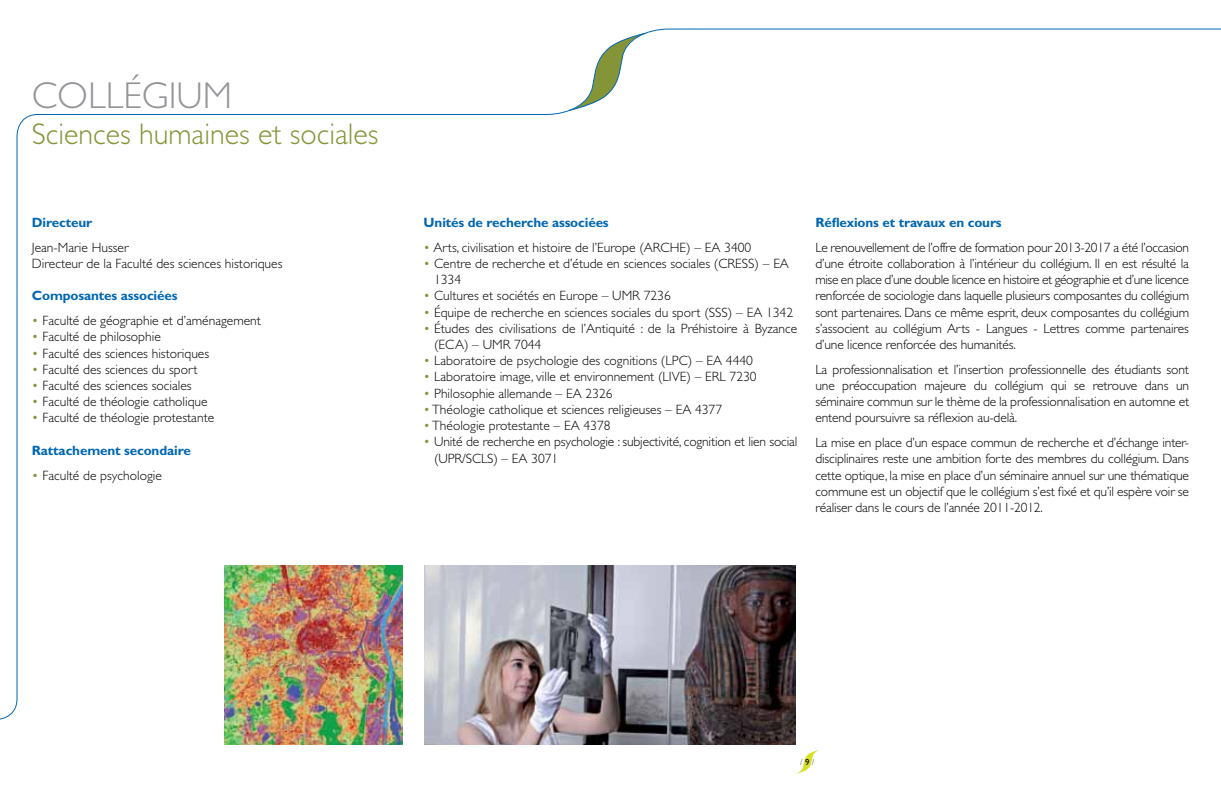
<style>
.page{position:relative;width:1221px;height:787px;background:#fff}
.page>*{position:absolute;margin:0;border:0;box-sizing:border-box;transform-origin:0 0}
.t1{font:300 37.5px "Gill Sans";color:#939598}
.t2{font:300 30px "Gill Sans";color:#849437}
.t3{font:300 13.5px/16.2px "Gill Sans";color:#000}
.t4{font:700 13.5px "Gill Sans";letter-spacing:-.01em;color:#0066b3}
.t5{font:8.7px "Gill Sans";color:#808285}
.s1{color:#849437}
.s2{color:#000}
</style>
<div class="page">
<svg style="left:798px;top:750px;width:21px;height:23px"></svg>
<svg style="left:0;top:114px;width:58px;height:606px"></svg>
<svg style="left:702px;top:28px;width:518px;height:2px"></svg>
<svg style="left:58px;top:110px;width:511px;height:5px"></svg>
<svg style="left:568px;top:28px;width:134px;height:83px"></svg>
<img style="left:424px;top:566px;width:371px;height:178px">
<img style="left:224px;top:566px;width:179px;height:178px">
<h1 class="t1" style="left:32px;top:74px;width:202px">COLLÉGI UM</h1>
<h2 class="t2" style="left:32px;top:117px;width:348px">Sciences humaines et sociales</h2>
<p class="t4" style="left:32px;top:214px;width:62px">Directeur</p>
<p class="t3" style="left:32px;top:239px;width:252px">Jean-Marie Husser<br>Directeur de la Faculté des sciences historiques</p>
<p class="t4" style="left:32px;top:288px;width:147px">Composantes associées</p>
<p class="t3" style="left:32px;top:313px;width:230px"><span class="s1">•</span> Faculté de géographie et d’aménagement</p>
<p class="t3" style="left:32px;top:329px;width:130px"><span class="s1">•</span> Faculté de philosophie</p>
<p class="t3" style="left:32px;top:345px;width:179px"><span class="s1">•</span> Faculté des sciences historiques</p>
<p class="t3" style="left:32px;top:361px;width:167px"><span class="s1">•</span> Faculté des sciences du sport</p>
<p class="t3" style="left:32px;top:377px;width:161px"><span class="s1">•</span> Faculté des sciences sociales</p>
<p class="t3" style="left:32px;top:394px;width:177px"><span class="s1">•</span> Faculté de théologie catholique</p>
<p class="t3" style="left:32px;top:410px;width:184px"><span class="s1">•</span> Faculté de théologie protestante</p>
<p class="t4" style="left:32px;top:442px;width:160px">Rattachement secondaire</p>
<p class="t3" style="left:32px;top:467px;width:131px"><span class="s1">•</span> Faculté de psychologie</p>
<p class="t4" style="left:423px;top:214px;width:187px">Unités de recherche associées</p>
<p class="t3" style="left:423px;top:239px;width:329px"><span class="s1">•</span> Arts, civilisation et histoire de l’Europe (ARCHE) – EA 3400</p>
<p class="t3" style="left:434px;top:255px;width:356px;text-indent:-11px"><span class="s1">•</span> Centre de recherche et d’étude en sciences sociales (CRESS) – EA<br>1334</p>
<p class="t3" style="left:423px;top:288px;width:249px"><span class="s1">•</span> Cultures et sociétés en Europe – UMR 7236</p>
<p class="t3" style="left:423px;top:304px;width:371px"><span class="s1">•</span> Équipe de recherche en sciences sociales du sport (SSS) – EA 1342</p>
<p class="t3" style="left:434px;top:320px;width:365px;text-indent:-11px"><span class="s1">•</span> Études des civilisations de l’Antiquité : de la Préhistoire à Byzance (ECA) – UMR 7044</p>
<p class="t3" style="left:423px;top:353px;width:331px"><span class="s1">•</span> Laboratoire de psychologie des cognitions (LPC) – EA 4440</p>
<p class="t3" style="left:423px;top:369px;width:334px"><span class="s1">•</span> Laboratoire image, ville et environnement (LIVE) – ERL 7230</p>
<p class="t3" style="left:423px;top:385px;width:190px"><span class="s1">•</span> Philosophie allemande – EA 2326</p>
<p class="t3" style="left:423px;top:401px;width:300px"><span class="s1">•</span>Théologie catholique et sciences religieuses – EA 4377</p>
<p class="t3" style="left:423px;top:417px;width:188px"><span class="s1">•</span>Théologie protestante – EA 4378</p>
<p class="t3" style="left:434px;top:434px;width:365px;text-indent:-11px"><span class="s1">•</span> Unité de recherche en psychologie : subjectivité, cognition et lien social (UPR/SCLS) – EA 3071</p>
<p class="t4" style="left:815px;top:214px;width:188px">Réflexions et travaux en cours</p>
<p class="t3" style="left:815px;top:239px;width:375px;text-align:justify">Le renouvellement de l’offre de formation pour 2013-2017 a été l’occasion d’une étroite collaboration à l’intérieur du collégium. I l en est résulté la mise en place d’une double licence en histoire et géographie et d’une licence renforcée de sociologie dans laquelle plusieurs composantes du collégium sont partenaires. Dans ce même esprit, deux composantes du collégium s’associent au collégium Arts - Langues - Lettres comme partenaires d’une licence renforcée des humanités.</p>
<p class="t3" style="left:815px;top:361px;width:375px;text-align:justify">La professionnalisation et l’insertion professionnelle des étudiants sont une préoccupation majeure du collégium qui se retrouve dans un séminaire commun sur le thème de la professionnalisation en automne et entend poursuivre sa réflexion au-delà.</p>
<p class="t3" style="left:815px;top:434px;width:375px;text-align:justify">La mise en place d’un espace commun de recherche et d’échange inter&shy;disciplinaires reste une ambition forte des membres du collégium. Dans cette optique, la mise en place d’un séminaire annuel sur une thématique commune est un objectif que le collégium s’est fixé et qu’il espère voir se réaliser dans le cours de l’année 2011-2012.</p>
<p class="t5" style="left:800px;top:757px;width:16px">/ <span class="s2">9</span> /</p>
</div>
